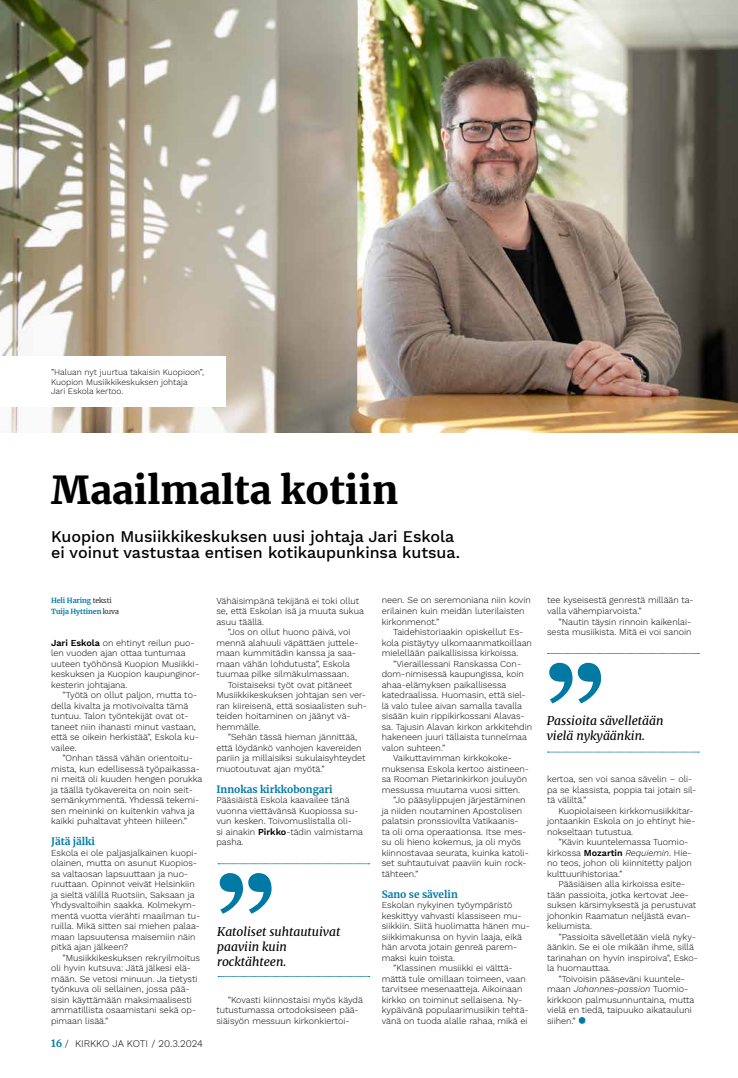
<style>
.page{position:relative;width:738px;height:1078px;background:#fff}
.page>*{position:absolute;margin:0;border:0;box-sizing:border-box;transform-origin:0 0}
.t1{font:900 38px "Merriweather";color:#000}
.t2{font:500 16px/16px "Work Sans";color:#000}
.t3{font:italic 12px/15px "Merriweather";color:#000}
.t4{font:700 10px "Merriweather";color:#0079a4}
.t5{font:300 10px "Work Sans";color:#000}
.t6{font:300 9px/10.5px "Work Sans";color:#000}
.t7{font:300 8.5px/9.5px "Work Sans";color:#000}
.t8{font:700 7px/10.5px "Merriweather";letter-spacing:-.01em;color:#0079a4}
.s1{font-weight:300;color:#000}
.s2{font-weight:600}
.s3{font-family:"Merriweather";font-weight:700;color:#0079a4}
.s4{font-style:italic}
</style>
<div class="page">
<img style="left:0;top:0;width:737px;height:433px">
<svg style="left:578px;top:1018px;width:6px;height:5px"></svg>
<div style="left:578px;top:1016px;width:7px;height:7px;border:1px solid #0079a4;border-radius:50%"></div>
<svg style="left:219px;top:873px;width:52px;height:40px"></svg>
<svg style="left:218px;top:976px;width:151px;height:1px"></svg>
<svg style="left:218px;top:863px;width:151px;height:1px"></svg>
<svg style="left:549px;top:662px;width:51px;height:41px"></svg>
<svg style="left:547px;top:751px;width:151px;height:1px"></svg>
<svg style="left:547px;top:653px;width:151px;height:1px"></svg>
<div style="left:0;top:357px;width:225px;height:50px;background:#fff"></div>
<p class="t7" style="left:51px;top:367px;width:154px">”Haluan nyt juurtua takaisin Kuopioon”,<br>Kuopion Musiikkikeskuksen johtaja<br>Jari Eskola kertoo.</p>
<h1 class="t1" style="left:51px;top:463px;width:348px">Maailmalta kotiin</h1>
<h2 class="t2" style="left:51px;top:529px;width:410px">Kuopion Musiikkikeskuksen uusi johtaja Jari Eskola ei voinut vastustaa entisen kotikaupunkinsa kutsua.</h2>
<p class="t8" style="left:51px;top:595px;width:69px">Heli Haring <span class="s1">teksti<br></span>Tuija Hyttinen <span class="s1">kuva</span></p>
<p class="t6" style="left:51px;top:637px;width:150px"><span class="s2">Jari Eskola</span> on ehtinyt reilun puo&shy;len vuoden ajan ottaa tuntumaa uuteen työhönsä Kuopion Musiikki&shy;keskuksen ja Kuopion kaupunginor&shy;kesterin johtajana.</p>
<p class="t6" style="left:51px;top:690px;width:149px;text-indent:11px">”Työtä on ollut paljon, mutta to&shy;della kivalta ja motivoivalta tämä tuntuu. Talon työntekijät ovat ot&shy;taneet niin ihanasti minut vastaan, että se oikein herkistää”, Eskola ku&shy;vailee.</p>
<p class="t6" style="left:51px;top:753px;width:153px;text-indent:11px">”Onhan tässä vähän orientoitu&shy;mista, kun edellisessä työpaikassa&shy;ni meitä oli kuuden hengen porukka ja täällä työkavereita on noin seit&shy;semänkymmentä. Yhdessä tekemi&shy;sen meininki on kuitenkin vahva ja kaikki puhaltavat yhteen hiileen.”</p>
<p class="t4" style="left:51px;top:834px;width:45px">Jätä jälki</p>
<p class="t6" style="left:51px;top:847px;width:151px">Eskola ei ole paljasjalkainen kuopi&shy;olainen, mutta on asunut Kuopios&shy;sa valtaosan lapsuuttaan ja nuo&shy;ruuttaan. Opinnot veivät Helsinkiin ja sieltä välillä Ruotsiin, Saksaan ja Yhdysvaltoihin saakka. Kolmekym&shy;mentä vuotta vierähti maailman tu&shy;ruilla. Mikä sitten sai miehen palaa&shy;maan lapsuutensa maisemiin näin pitkä ajan jälkeen?</p>
<p class="t6" style="left:51px;top:952px;width:150px;text-indent:11px">”Musiikkikeskuksen rekryilmoitus oli hyvin kutsuva: Jätä jälkesi elä&shy;mään. Se vetosi minuun. Ja tietysti työnkuva oli sellainen, jossa pää&shy;sisin käyttämään maksimaalisesti ammatillista osaamistani sekä op&shy;pimaan lisää.”</p>
<p class="t5" style="left:51px;top:1037px;width:153px"><span class="s3">16</span> / KIRKKO JA KOTI / 20.3.2024</p>
<p class="t6" style="left:216px;top:595px;width:149px">Vähäisimpänä tekijänä ei toki ollut se, että Eskolan isä ja muuta sukua asuu täällä.</p>
<p class="t6" style="left:216px;top:627px;width:143px;text-indent:11px">”Jos on ollut huono päivä, voi mennä alahuuli väpättäen juttele&shy;maan kummitädin kanssa ja saa&shy;maan vähän lohdutusta”, Eskola tuumaa pilke silmäkulmassaan.</p>
<p class="t6" style="left:216px;top:679px;width:152px;text-indent:11px">Toistaiseksi työt ovat pitäneet<br>Musiikkikeskuksen johtajan sen ver&shy;ran kiireisenä, että sosiaalisten suh&shy;teiden hoitaminen on jäänyt vä&shy;hemmälle.</p>
<p class="t6" style="left:216px;top:732px;width:151px;text-indent:11px">”Sehän tässä hieman jännittää, että löydänkö vanhojen kavereiden pariin ja millaisiksi sukulaisyhteydet muotoutuvat ajan myötä.”</p>
<p class="t4" style="left:216px;top:781px;width:118px">Innokas kirkkobongari</p>
<p class="t6" style="left:216px;top:795px;width:148px">Pääsiäistä Eskola kaavailee tänä vuonna viettävänsä Kuopiossa su&shy;vun kesken. Toivomuslistalla oli-<br>si ainakin <span class="s2">Pirkko</span>-tädin valmistama pasha.</p>
<h3 class="t3" style="left:217px;top:923px;width:125px">Katoliset suhtautuivat paaviin kuin rocktähteen.</h3>
<p class="t6" style="left:216px;top:994px;width:148px;text-indent:11px">”Kovasti kiinnostaisi myös käydä tutustumassa ortodoksiseen pää&shy;siäisyön messuun kirkonkiertoi-</p>
<p class="t6" style="left:381px;top:595px;width:150px">neen. Se on seremoniana niin kovin erilainen kuin meidän luterilaisten kirkonmenot.”</p>
<p class="t6" style="left:381px;top:627px;width:152px;text-indent:11px">Taidehistoriaakin opiskellut Es&shy;kola pistäytyy ulkomaanmatkoillaan mielellään paikallisissa kirkoissa.</p>
<p class="t6" style="left:393px;top:658px;width:129px">”Vieraillessani Ranskassa Con-</p>
<p class="t6" style="left:381px;top:669px;width:143px">dom-nimisessä kaupungissa, koin</p>
<p class="t6" style="left:381px;top:679px;width:126px">ahaa-elämyksen paikallisessa</p>
<p class="t6" style="left:381px;top:690px;width:145px">katedraalissa. Huomasin, että siel-</p>
<p class="t6" style="left:381px;top:700px;width:142px">lä valo tulee aivan samalla tavalla</p>
<p class="t6" style="left:381px;top:711px;width:144px">sisään kuin rippikirkossani Alavas-</p>
<p class="t6" style="left:381px;top:721px;width:152px">sa. Tajusin Alavan kirkon arkkitehdin</p>
<p class="t6" style="left:381px;top:732px;width:147px">hakeneen juuri tällaista tunnelmaa</p>
<p class="t6" style="left:381px;top:742px;width:65px">valon suhteen.”</p>
<p class="t6" style="left:393px;top:753px;width:120px">Vaikuttavimman kirkkokoke-</p>
<p class="t6" style="left:381px;top:763px;width:149px">muksensa Eskola kertoo aistineen-</p>
<p class="t6" style="left:381px;top:774px;width:147px">sa Rooman Pietarinkirkon jouluyön</p>
<p class="t6" style="left:381px;top:784px;width:140px">messussa muutama vuosi sitten.</p>
<p class="t6" style="left:393px;top:795px;width:134px">”Jo pääsylippujen järjestäminen</p>
<p class="t6" style="left:381px;top:805px;width:142px">ja niiden noutaminen Apostolisen</p>
<p class="t6" style="left:381px;top:816px;width:138px">palatsin pronssiovilta Vatikaanis-</p>
<p class="t6" style="left:381px;top:826px;width:146px">ta oli oma operaationsa. Itse mes-</p>
<p class="t6" style="left:381px;top:837px;width:141px">su oli hieno kokemus, ja oli myös</p>
<p class="t6" style="left:381px;top:847px;width:148px">kiinnostavaa seurata, kuinka katoli-</p>
<p class="t6" style="left:381px;top:858px;width:146px">set suhtautuivat paaviin kuin rock-</p>
<p class="t6" style="left:381px;top:868px;width:38px">tähteen.”</p>
<p class="t4" style="left:381px;top:886px;width:77px">Sano se sävelin</p>
<p class="t6" style="left:381px;top:900px;width:132px">Eskolan nykyinen työympäristö</p>
<p class="t6" style="left:381px;top:910px;width:141px">keskittyy vahvasti klassiseen mu-</p>
<p class="t6" style="left:381px;top:921px;width:149px">siikkiin. Siitä huolimatta hänen mu-</p>
<p class="t6" style="left:381px;top:931px;width:142px">siikkimakunsa on hyvin laaja, eikä</p>
<p class="t6" style="left:381px;top:942px;width:137px">hän arvota jotain genreä parem-</p>
<p class="t6" style="left:381px;top:952px;width:75px">maksi kuin toista.</p>
<p class="t6" style="left:393px;top:963px;width:121px">”Klassinen musiikki ei välttä-</p>
<p class="t6" style="left:381px;top:973px;width:145px">mättä tule omillaan toimeen, vaan</p>
<p class="t6" style="left:381px;top:984px;width:142px">tarvitsee mesenaatteja. Aikoinaan</p>
<p class="t6" style="left:381px;top:994px;width:142px">kirkko on toiminut sellaisena. Ny-</p>
<p class="t6" style="left:381px;top:1005px;width:148px">kypäivänä populaarimusiikin tehtä-</p>
<p class="t6" style="left:381px;top:1015px;width:147px">vänä on tuoda alalle rahaa, mikä ei</p>
<p class="t6" style="left:546px;top:595px;width:148px">tee kyseisestä genrestä millään ta&shy;valla vähempiarvoista.”</p>
<p class="t6" style="left:546px;top:616px;width:146px;text-align:right">”Nautin täysin rinnoin kaikenlai&shy;sesta musiikista. Mitä ei voi sanoin</p>
<h3 class="t3" style="left:546px;top:713px;width:118px">Passioita sävelletään vielä nykyäänkin.</h3>
<p class="t6" style="left:546px;top:774px;width:151px">kertoa, sen voi sanoa sävelin – oli&shy;pa se klassista, poppia tai jotain sil&shy;tä väliltä.”</p>
<p class="t6" style="left:546px;top:805px;width:150px;text-indent:11px">Kuopiolaiseen kirkkomusiikkitar&shy;jontaankin Eskola on jo ehtinyt hie&shy;nokseltaan tutustua.</p>
<p class="t6" style="left:546px;top:837px;width:146px;text-indent:11px">”Kävin kuuntelemassa Tuomio&shy;kirkossa <span class="s2">Mozartin</span> <span class="s4">Requiemin</span>. Hie&shy;no teos, johon oli kiinnitetty paljon kulttuurihistoriaa.”</p>
<p class="t6" style="left:546px;top:879px;width:151px;text-indent:11px">Pääsiäisen alla kirkoissa esite&shy;tään passioita, jotka kertovat Jee&shy;suksen kärsimyksestä ja perustuvat johonkin Raamatun neljästä evan&shy;keliumista.</p>
<p class="t6" style="left:546px;top:931px;width:152px;text-indent:11px">”Passioita sävelletään vielä nyky&shy;äänkin. Se ei ole mikään ihme, sillä tarinahan on hyvin inspiroiva”, Esko&shy;la huomauttaa.</p>
<p class="t6" style="left:546px;top:973px;width:149px;text-indent:11px">”Toivoisin pääseväni kuuntele&shy;maan <span class="s4">Johannes-passion</span> Tuomio&shy;kirkkoon palmusunnuntaina, mutta vielä en tiedä, taipuuko aikatauluni siihen.”</p>
</div>
